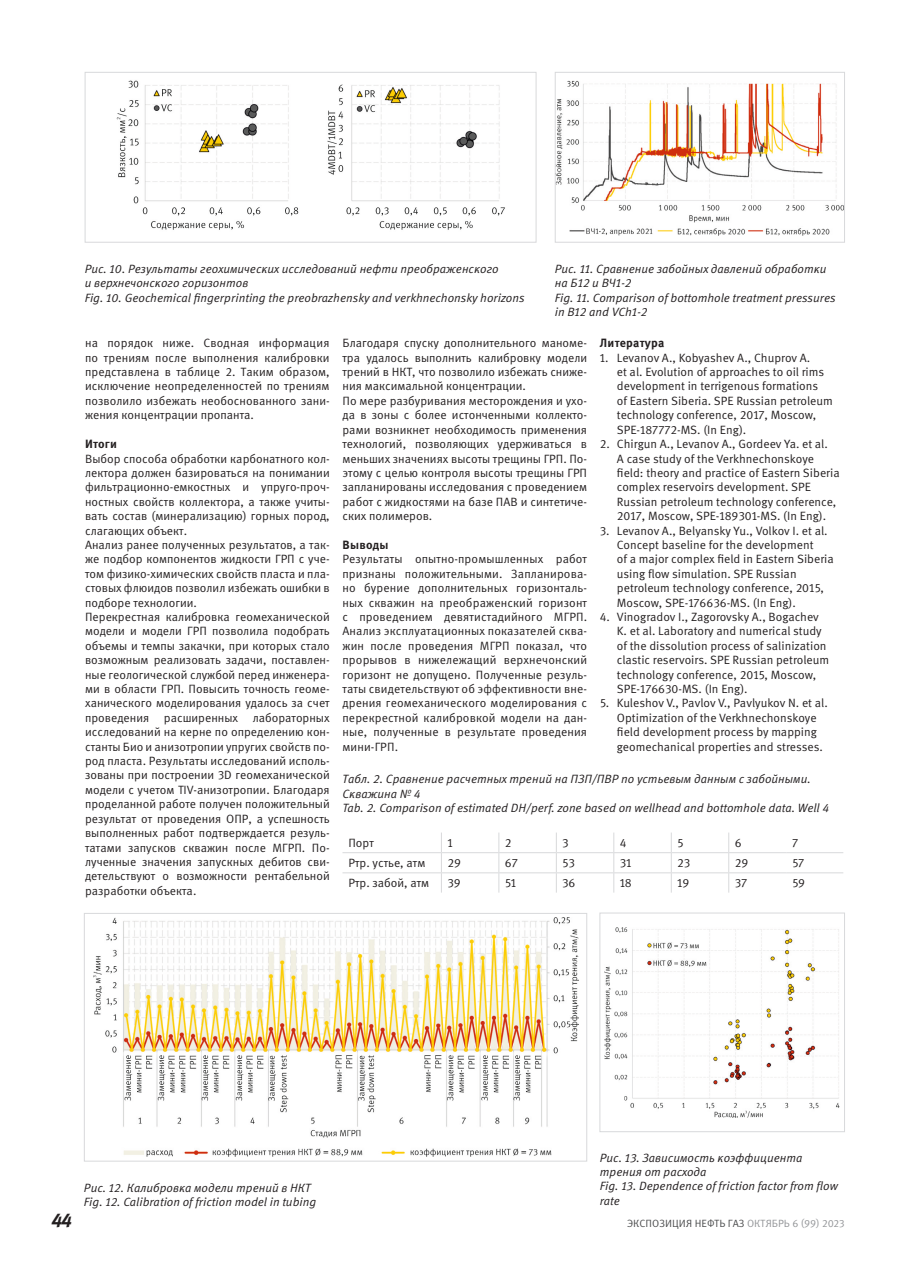
<style>
.page{position:relative;width:919px;height:1272px;background:#fff}
.page>*{position:absolute;margin:0;border:0;box-sizing:border-box;transform-origin:0 0}
.t1{font:italic 700 19.5px "Meta Pro";color:#231f20}
.t2{font:12px/14.4px "Meta Pro";color:#231f20}
.t3{font:italic 12px/14.4px "Meta Pro";color:#231f20}
.t4{font:700 12px "Meta Pro";letter-spacing:.02em;color:#231f20}
.t5{font:10.5px "Meta Pro";color:#4b4c4d}
.s1{color:#939598}
</style>
<div class="page">
<img style="left:116px;top:80px;width:389px;height:150px">
<div style="left:85px;top:72px;width:451px;height:170px;border:1px solid #d8d9db"></div>
<img style="left:557px;top:80px;width:285px;height:156px">
<div style="left:555px;top:72px;width:289px;height:170px;border:1px solid #d8d9db"></div>
<img style="left:93px;top:917px;width:485px;height:239px">
<div style="left:84px;top:913px;width:503px;height:248px;border:1px solid #d8d9db"></div>
<hr style="left:342px;top:852px;width:99px;height:1px;background:#d8d9db">
<hr style="left:441px;top:852px;width:58px;height:1px;background:#d8d9db">
<hr style="left:499px;top:852px;width:57px;height:1px;background:#d8d9db">
<hr style="left:556px;top:852px;width:57px;height:1px;background:#d8d9db">
<hr style="left:613px;top:852px;width:58px;height:1px;background:#d8d9db">
<hr style="left:671px;top:852px;width:57px;height:1px;background:#d8d9db">
<hr style="left:728px;top:852px;width:58px;height:1px;background:#d8d9db">
<hr style="left:786px;top:852px;width:57px;height:1px;background:#d8d9db">
<hr style="left:342px;top:872px;width:99px;height:1px;background:#d8d9db">
<hr style="left:441px;top:872px;width:58px;height:1px;background:#d8d9db">
<svg style="left:441px;top:832px;width:1px;height:60px"></svg>
<hr style="left:499px;top:872px;width:57px;height:1px;background:#d8d9db">
<svg style="left:498px;top:832px;width:1px;height:60px"></svg>
<hr style="left:556px;top:872px;width:57px;height:1px;background:#d8d9db">
<svg style="left:556px;top:832px;width:1px;height:60px"></svg>
<hr style="left:613px;top:872px;width:58px;height:1px;background:#d8d9db">
<svg style="left:613px;top:832px;width:1px;height:60px"></svg>
<hr style="left:671px;top:872px;width:57px;height:1px;background:#d8d9db">
<svg style="left:671px;top:832px;width:1px;height:60px"></svg>
<hr style="left:728px;top:872px;width:58px;height:1px;background:#d8d9db">
<svg style="left:728px;top:832px;width:1px;height:60px"></svg>
<hr style="left:786px;top:872px;width:57px;height:1px;background:#d8d9db">
<img style="left:604px;top:927px;width:235px;height:190px">
<div style="left:599px;top:912px;width:245px;height:219px;border:1px solid #d8d9db"></div>
<p class="t3" style="left:85px;top:262px;width:441px">Рис. 10. Результаты геохимических исследований нефти преображенского<br>и верхнечонского горизонтов<br>Fig. 10. Geochemical fingerprinting the preobrazhensky and verkhnechonsky horizons</p>
<p class="t3" style="left:555px;top:262px;width:282px">Рис. 11. Сравнение забойных давлений обработки на Б12 и ВЧ1-2<br>Fig. 11. Comparison of bottomhole treatment pressures in B12 and VCh1-2</p>
<p class="t2" style="left:85px;top:336px;width:246px;text-align:justify">на порядок ниже. Сводная информация по трениям после выполнения калибровки представлена в таблице 2. Таким образом, исключение неопределенностей по трениям позволило избежать необоснованного зани&shy;жения концентрации пропанта.</p>
<p class="t4" style="left:85px;top:436px;width:33px">Итоги</p>
<p class="t2" style="left:85px;top:451px;width:246px">Выбор способа обработки карбонатного кол&shy;лектора должен базироваться на понимании фильтрационно-емкостных и упруго-проч&shy;ностных свойств коллектора, а также учиты&shy;вать состав (минерализацию) горных пород, слагающих объект.<br>Анализ ранее полученных результатов, а так&shy;же подбор компонентов жидкости ГРП с уче&shy;том физико-химических свойств пласта и пла&shy;стовых флюидов позволил избежать ошибки в подборе технологии.<br>Перекрестная калибровка геомеханической модели и модели ГРП позволила подобрать объемы и темпы закачки, при которых стало возможным реализовать задачи, поставлен&shy;ные геологической службой перед инженера&shy;ми в области ГРП. Повысить точность геоме&shy;ханического моделирования удалось за счет проведения расширенных лабораторных исследований на керне по определению кон&shy;станты Био и анизотропии упругих свойств по&shy;род пласта. Результаты исследований исполь&shy;зованы при построении 3D геомеханической модели с учетом TIV-анизотропии. Благодаря проделанной работе получен положительный результат от проведения ОПР, а успешность выполненных работ подтверждается резуль&shy;татами запусков скважин после МГРП. По&shy;лученные значения запускных дебитов сви&shy;детельствуют о возможности рентабельной разработки объекта.</p>
<p class="t2" style="left:342px;top:336px;width:246px">Благодаря спуску дополнительного маноме&shy;тра удалось выполнить калибровку модели трений в НКТ, что позволило избежать сниже&shy;ния максимальной концентрации.<br>По мере разбуривания месторождения и ухо&shy;да в зоны с более истонченными коллекто&shy;рами возникнет необходимость применения технологий, позволяющих удерживаться в меньших значениях высоты трещины ГРП. По&shy;этому с целью контроля высоты трещины ГРП запланированы исследования с проведением работ с жидкостями на базе ПАВ и синтетиче&shy;ских полимеров.</p>
<p class="t4" style="left:342px;top:537px;width:48px">Выводы</p>
<p class="t2" style="left:342px;top:552px;width:246px;text-align:justify">Результаты опытно-промышленных работ признаны положительными. Запланирова&shy;но бурение дополнительных горизонталь&shy;ных скважин на преображенский горизонт с проведением девятистадийного МГРП.<br>Анализ эксплуатационных показателей сква&shy;жин после проведения МГРП показал, что прорывов в нижележащий верхнечонский горизонт не допущено. Полученные резуль&shy;таты свидетельствуют об эффективности вне&shy;дрения геомеханического моделирования с перекрестной калибровкой модели на дан&shy;ные, полученные в результате проведения мини-ГРП.</p>
<p class="t4" style="left:600px;top:335px;width:66px">Литература</p>
<p class="t2" style="left:617px;top:350px;width:217px;text-indent:-17px">1. Levanov A., Kobyashev A., Chuprov A.<br>et al. Evolution of approaches to oil rims development in terrigenous formations<br>of Eastern Siberia. SPE Russian petroleum technology conference, 2017, Moscow, SPE-187772-MS. (In Eng).</p>
<p class="t2" style="left:617px;top:437px;width:224px;text-indent:-17px">2. Chirgun A., Levanov A., Gordeev Ya. et al.<br>A case study of the Verkhnechonskoye field: theory and practice of Eastern Siberia complex reservoirs development. SPE Russian petroleum technology conference, 2017, Moscow, SPE-189301-MS. (In Eng).</p>
<p class="t2" style="left:617px;top:523px;width:218px;text-indent:-17px">3. Levanov A., Belyansky Yu., Volkov I. et al.<br>Concept baseline for the development<br>of a major complex field in Eastern Siberia using flow simulation. SPE Russian petroleum technology conference, 2015, Moscow, SPE-176636-MS. (In Eng).</p>
<p class="t2" style="left:617px;top:610px;width:214px;text-indent:-17px">4. Vinogradov I., Zagorovsky A., Bogachev K. et al. Laboratory and numerical study of the dissolution process of salinization clastic reservoirs. SPE Russian petroleum technology conference, 2015, Moscow, SPE-176630-MS. (In Eng).</p>
<p class="t2" style="left:617px;top:696px;width:212px;text-indent:-17px">5. Kuleshov V., Pavlov V., Pavlyukov N. et al.<br>Optimization of the Verkhnechonskoye field development process by mapping geomechanical properties and stresses.</p>
<p class="t3" style="left:342px;top:772px;width:488px">Табл. 2. Сравнение расчетных трений на ПЗП/ПВР по устьевым данным с забойными.<br>Скважина № 4<br>Tab. 2. Comparison of estimated DH/perf. zone based on wellhead and bottomhole data. Well 4</p>
<p class="t2" style="left:348px;top:835px;width:27px">Порт</p>
<p class="t2" style="left:447px;top:835px;width:7px">1</p>
<p class="t2" style="left:505px;top:835px;width:8px">2</p>
<p class="t2" style="left:562px;top:835px;width:8px">3</p>
<p class="t2" style="left:619px;top:835px;width:8px">4</p>
<p class="t2" style="left:677px;top:835px;width:8px">5</p>
<p class="t2" style="left:734px;top:835px;width:8px">6</p>
<p class="t2" style="left:792px;top:835px;width:8px">7</p>
<p class="t2" style="left:348px;top:855px;width:78px">Ртр. устье, атм</p>
<p class="t2" style="left:447px;top:855px;width:15px">29</p>
<p class="t2" style="left:505px;top:855px;width:14px">67</p>
<p class="t2" style="left:562px;top:855px;width:14px">53</p>
<p class="t2" style="left:619px;top:855px;width:13px">31</p>
<p class="t2" style="left:677px;top:855px;width:14px">23</p>
<p class="t2" style="left:734px;top:855px;width:15px">29</p>
<p class="t2" style="left:792px;top:855px;width:14px">57</p>
<p class="t2" style="left:348px;top:876px;width:82px">Ртр. забой, атм</p>
<p class="t2" style="left:447px;top:876px;width:15px">39</p>
<p class="t2" style="left:505px;top:876px;width:13px">51</p>
<p class="t2" style="left:562px;top:876px;width:15px">36</p>
<p class="t2" style="left:619px;top:876px;width:14px">18</p>
<p class="t2" style="left:677px;top:876px;width:14px">19</p>
<p class="t2" style="left:734px;top:876px;width:14px">37</p>
<p class="t2" style="left:792px;top:876px;width:14px">59</p>
<p class="t3" style="left:84px;top:1180px;width:234px">Рис. 12. Калибровка модели трений в НКТ<br>Fig. 12. Calibration of friction model in tubing</p>
<p class="t3" style="left:600px;top:1150px;width:239px">Рис. 13. Зависимость коэффициента трения от расхода<br>Fig. 13. Dependence of friction factor from flow rate</p>
<h1 class="t1" style="left:51px;top:1208px;width:22px">44</h1>
<p class="t5" style="left:627px;top:1216px;width:219px">ЭКСПОЗИЦИЯ НЕФТЬ ГАЗ <span class="s1">ОКТЯБРЬ 6 (99) 2023</span></p>
</div>
